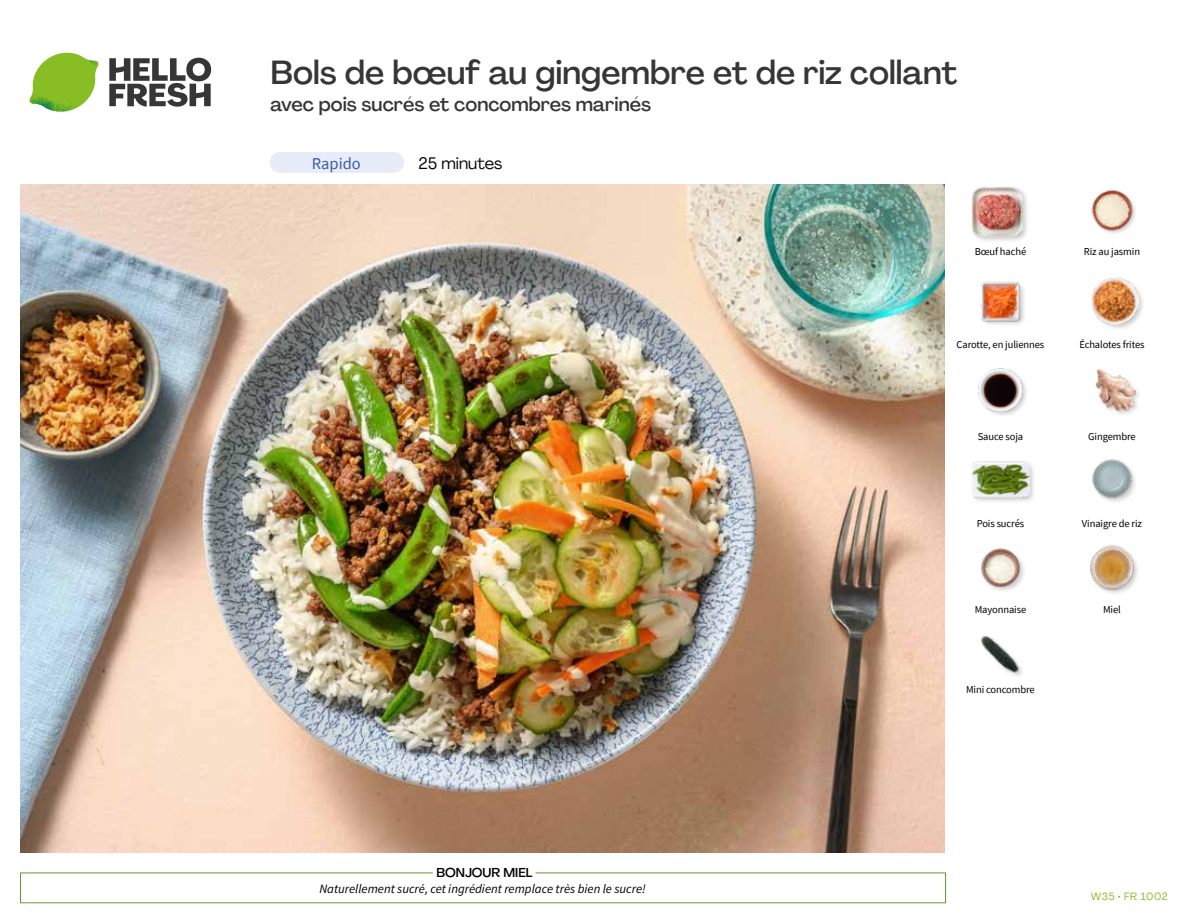
<style>
.page{position:relative;width:1188px;height:918px;background:#fff}
.page>*{position:absolute;margin:0;border:0;box-sizing:border-box;transform-origin:0 0}
.t1{font:500 33px "Agrandir";color:#373636}
.t2{font:500 19.5px "Agrandir";color:#373636}
.t3{font:16.5px "Agrandir";color:#000}
.t4{font:16.5px "Source Sans Pro";color:#3a5ba7}
.t5{font:italic 12.75px "Source Sans Pro";color:#000}
.t6{font:500 12.75px "Agrandir";color:#000}
.t7{font:10.5px "Source Sans Pro";letter-spacing:-.01em;color:#000}
.t8{font:10.5px "Agrandir";letter-spacing:.05em;color:#89bd24}
</style>
<div class="page">
<svg style="left:109px;top:57px;width:102px;height:50px"></svg>
<svg style="left:34px;top:53px;width:62px;height:40px"></svg>
<img style="left:67px;top:53px;width:32px;height:26px">
<img style="left:33px;top:75px;width:59px;height:11px">
<img style="left:29px;top:79px;width:61px;height:33px">
<img style="left:65px;top:86px;width:27px;height:25px">
<img style="left:21px;top:184px;width:924px;height:668px">
<div style="left:270px;top:152px;width:134px;height:21px;background:#e7ecf8;border-radius:10px"></div>
<img style="left:981px;top:635px;width:41px;height:41px">
<img style="left:1090px;top:545px;width:48px;height:49px">
<img style="left:981px;top:548px;width:43px;height:43px">
<img style="left:1092px;top:459px;width:43px;height:43px">
<div style="left:971px;top:460px;width:65px;height:44px;background:#000;opacity:.2"></div>
<img style="left:972px;top:460px;width:57px;height:44px">
<div style="left:1094px;top:368px;width:48px;height:49px;background:#000;opacity:.2"></div>
<img style="left:1095px;top:368px;width:40px;height:44px">
<img style="left:978px;top:368px;width:49px;height:48px">
<div style="left:1091px;top:277px;width:54px;height:54px;background:#000;opacity:.2"></div>
<img style="left:1092px;top:278px;width:46px;height:46px">
<div style="left:980px;top:281px;width:47px;height:46px;background:#fafafa"></div>
<img style="left:981px;top:281px;width:43px;height:43px">
<img style="left:1091px;top:189px;width:44px;height:44px">
<div style="left:971px;top:186px;width:58px;height:58px;background:#000;opacity:.2"></div>
<img style="left:972px;top:187px;width:51px;height:51px">
<h1 class="t1" style="left:271px;top:52px;width:688px">Bols de bœuf au gingembre et de riz collant</h1>
<h2 class="t2" style="left:271px;top:92px;width:382px">avec pois sucrés et concombres marinés</h2>
<h3 class="t4" style="left:312px;top:153px;width:50px">Rapido</h3>
<h3 class="t3" style="left:418px;top:153px;width:86px">25 minutes</h3>
<p class="t7" style="left:975px;top:245px;width:53px">Bœuf haché</p>
<p class="t7" style="left:957px;top:338px;width:89px">Carotte, en juliennes</p>
<p class="t7" style="left:978px;top:430px;width:47px">Sauce soja</p>
<p class="t7" style="left:977px;top:517px;width:49px">Pois sucrés</p>
<p class="t7" style="left:975px;top:603px;width:53px">Mayonnaise</p>
<p class="t7" style="left:966px;top:683px;width:70px">Mini concombre</p>
<p class="t7" style="left:1084px;top:245px;width:58px">Riz au jasmin</p>
<p class="t7" style="left:1079px;top:338px;width:67px">Échalotes frites</p>
<p class="t7" style="left:1088px;top:430px;width:49px">Gingembre</p>
<p class="t7" style="left:1082px;top:517px;width:62px">Vinaigre de riz</p>
<p class="t7" style="left:1103px;top:603px;width:19px">Miel</p>
<p class="t6" style="left:437px;top:864px;width:97px">BONJOUR MIEL</p>
<p class="t5" style="left:319px;top:881px;width:328px">Naturellement sucré, cet ingrédient remplace très bien le sucre!</p>
<p class="t8" style="left:1091px;top:890px;width:79px">W35 • FR 1002</p>
</div>
